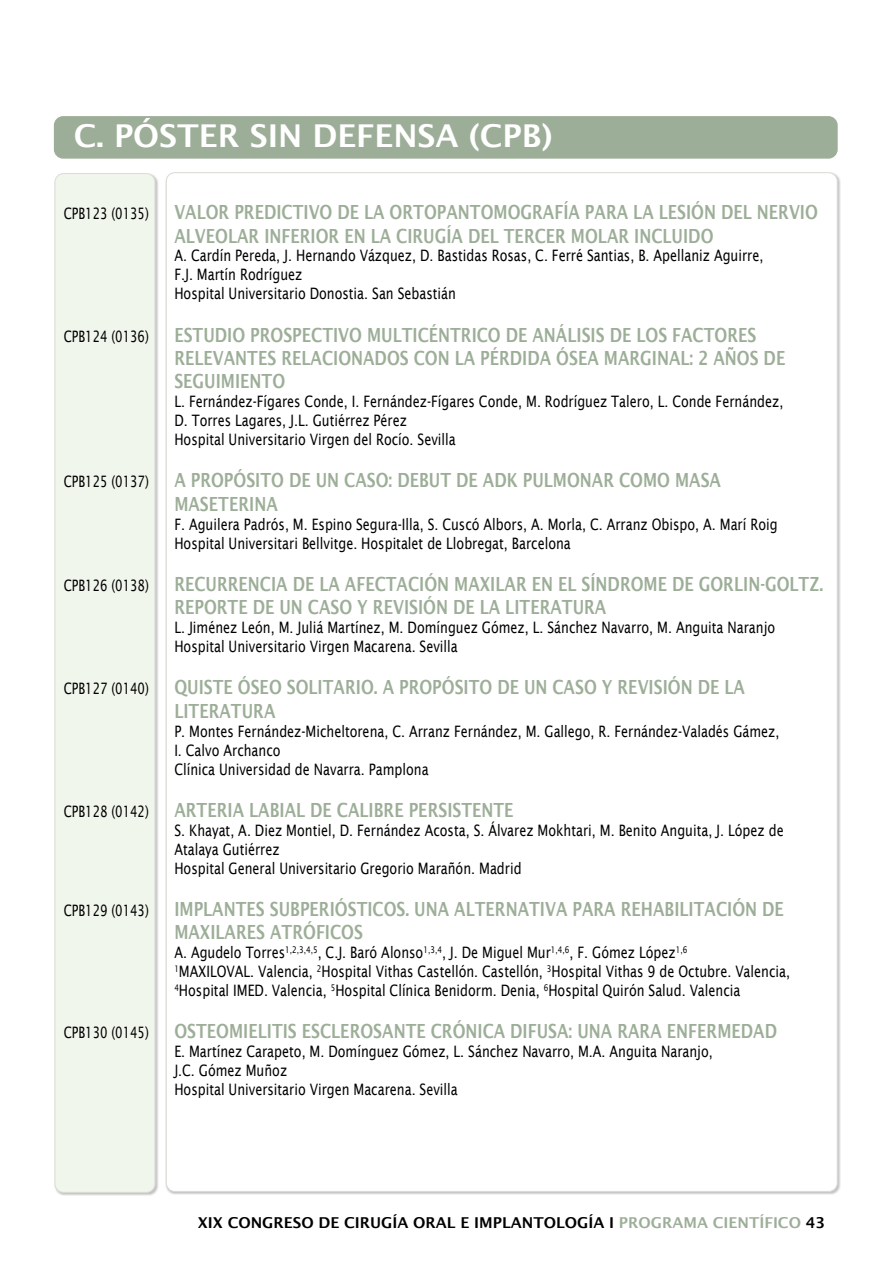
<style>
.page{position:relative;width:893px;height:1263px;background:#fff}
.page>*{position:absolute;margin:0;border:0;box-sizing:border-box;transform-origin:0 0}
.t1{font:600 31.5px "Lucida Sans";color:#fff}
.t2{font:600 19.5px/23.4px "Lucida Sans";color:#9dae98;scale:.8 1}
.t3{font:15.75px/18.9px "Lucida Sans";color:#000;scale:.8 1}
.t4{font:15.75px "Lucida Sans";color:#000;scale:.75 1}
.t5{font:600 15px "Lucida Sans";color:#000}
.s1{color:#9dae98}
</style>
<div class="page">
<div style="left:54px;top:173px;width:105px;height:1022px;background:#000;opacity:.24"></div>
<div style="left:55px;top:174px;width:100px;height:1018px;background:#f1f6ec;border-radius:9px"></div>
<div style="left:54px;top:173px;width:101px;height:1020px;border:1px solid #d9ddd5;border-radius:9px"></div>
<div style="left:55px;top:117px;width:782px;height:41px;background:#9dae98;border-radius:9px"></div>
<div style="left:54px;top:116px;width:784px;height:43px;border:2px solid #9dae98;border-radius:9px"></div>
<h1 class="t1" style="left:74px;top:118px;width:480px">C. PÓSTER SIN DEFENSA (CPB)</h1>
<p class="t4" style="left:64px;top:205px;width:115px">CPB123 (0135)</p>
<p class="t2" style="left:174px;top:200px;width:806px">VALOR PREDICTIVO DE LA ORTOPANTOMOGRAFÍA PARA LA LESIÓN DEL NERVIO<br>ALVEOLAR INFERIOR EN LA CIRUGÍA DEL TERCER MOLAR INCLUIDO</p>
<p class="t3" style="left:174px;top:246px;width:738px">A. Cardín Pereda, J. Hernando Vázquez, D. Bastidas Rosas, C. Ferré Santias, B. Apellaniz Aguirre,<br>F.J. Martín Rodríguez<br>Hospital Universitario Donostia. San Sebastián</p>
<p class="t4" style="left:64px;top:327px;width:115px">CPB124 (0136)</p>
<p class="t2" style="left:174px;top:323px;width:765px">ESTUDIO PROSPECTIVO MULTICÉNTRICO DE ANÁLISIS DE LOS FACTORES<br>RELEVANTES RELACIONADOS CON LA PÉRDIDA ÓSEA MARGINAL: 2 AÑOS DE<br>SEGUIMIENTO</p>
<p class="t3" style="left:174px;top:392px;width:763px">L. Fernández-Fígares Conde, I. Fernández-Fígares Conde, M. Rodríguez Talero, L. Conde Fernández,<br>D. Torres Lagares, J.L. Gutiérrez Pérez<br>Hospital Universitario Virgen del Rocío. Sevilla</p>
<p class="t4" style="left:64px;top:473px;width:115px">CPB125 (0137)</p>
<p class="t2" style="left:174px;top:469px;width:685px">A PROPÓSITO DE UN CASO: DEBUT DE ADK PULMONAR COMO MASA<br>MASETERINA</p>
<p class="t3" style="left:174px;top:515px;width:756px">F. Aguilera Padrós, M. Espino Segura-Illa, S. Cuscó Albors, A. Morla, C. Arranz Obispo, A. Marí Roig<br>Hospital Universitari Bellvitge. Hospitalet de Llobregat, Barcelona</p>
<p class="t4" style="left:64px;top:576px;width:115px">CPB126 (0138)</p>
<p class="t2" style="left:174px;top:572px;width:813px">RECURRENCIA DE LA AFECTACIÓN MAXILAR EN EL SÍNDROME DE GORLIN-GOLTZ.<br>REPORTE DE UN CASO Y REVISIÓN DE LA LITERATURA</p>
<p class="t3" style="left:174px;top:618px;width:753px">L. Jiménez León, M. Juliá Martínez, M. Domínguez Gómez, L. Sánchez Navarro, M. Anguita Naranjo<br>Hospital Universitario Virgen Macarena. Sevilla</p>
<p class="t4" style="left:64px;top:680px;width:115px">CPB127 (0140)</p>
<p class="t2" style="left:174px;top:676px;width:715px">QUISTE ÓSEO SOLITARIO. A PROPÓSITO DE UN CASO Y REVISIÓN DE LA<br>LITERATURA</p>
<p class="t3" style="left:174px;top:722px;width:758px">P. Montes Fernández-Micheltorena, C. Arranz Fernández, M. Gallego, R. Fernández-Valadés Gámez,<br>I. Calvo Archanco<br>Clínica Universidad de Navarra. Pamplona</p>
<p class="t4" style="left:64px;top:802px;width:115px">CPB128 (0142)</p>
<p class="t2" style="left:174px;top:798px;width:426px">ARTERIA LABIAL DE CALIBRE PERSISTENTE</p>
<p class="t3" style="left:174px;top:821px;width:763px">S. Khayat, A. Diez Montiel, D. Fernández Acosta, S. Álvarez Mokhtari, M. Benito Anguita, J. López de<br>Atalaya Gutiérrez<br>Hospital General Universitario Gregorio Marañón. Madrid</p>
<p class="t4" style="left:64px;top:901px;width:115px">CPB129 (0143)</p>
<p class="t2" style="left:174px;top:897px;width:763px">IMPLANTES SUBPERIÓSTICOS. UNA ALTERNATIVA PARA REHABILITACIÓN DE<br>MAXILARES ATRÓFICOS</p>
<p class="t3" style="left:174px;top:943px;width:771px">A. Agudelo Torres<sup>1,2,3,4,5</sup>, C.J. Baró Alonso<sup>1,3,4</sup>, J. De Miguel Mur<sup>1,4,6</sup>, F. Gómez López<sup>1,6<br>1</sup>MAXILOVAL. Valencia, <sup>2</sup>Hospital Vithas Castellón. Castellón, <sup>3</sup>Hospital Vithas 9 de Octubre. Valencia,<br><sup>4</sup>Hospital IMED. Valencia, <sup>5</sup>Hospital Clínica Benidorm. Denia, <sup>6</sup>Hospital Quirón Salud. Valencia</p>
<p class="t4" style="left:64px;top:1024px;width:115px">CPB130 (0145)</p>
<p class="t2" style="left:174px;top:1019px;width:755px">OSTEOMIELITIS ESCLEROSANTE CRÓNICA DIFUSA: UNA RARA ENFERMEDAD</p>
<p class="t3" style="left:174px;top:1042px;width:675px">E. Martínez Carapeto, M. Domínguez Gómez, L. Sánchez Navarro, M.A. Anguita Naranjo,<br>J.C. Gómez Muñoz<br>Hospital Universitario Virgen Macarena. Sevilla</p>
<p class="t5" style="left:198px;top:1214px;width:629px">XIX CONGRESO DE CIRUGÍA ORAL E IMPLANTOLOGÍA I <span class="s1">PROGRAMA CIENTÍFICO</span> 43</p>
</div>
